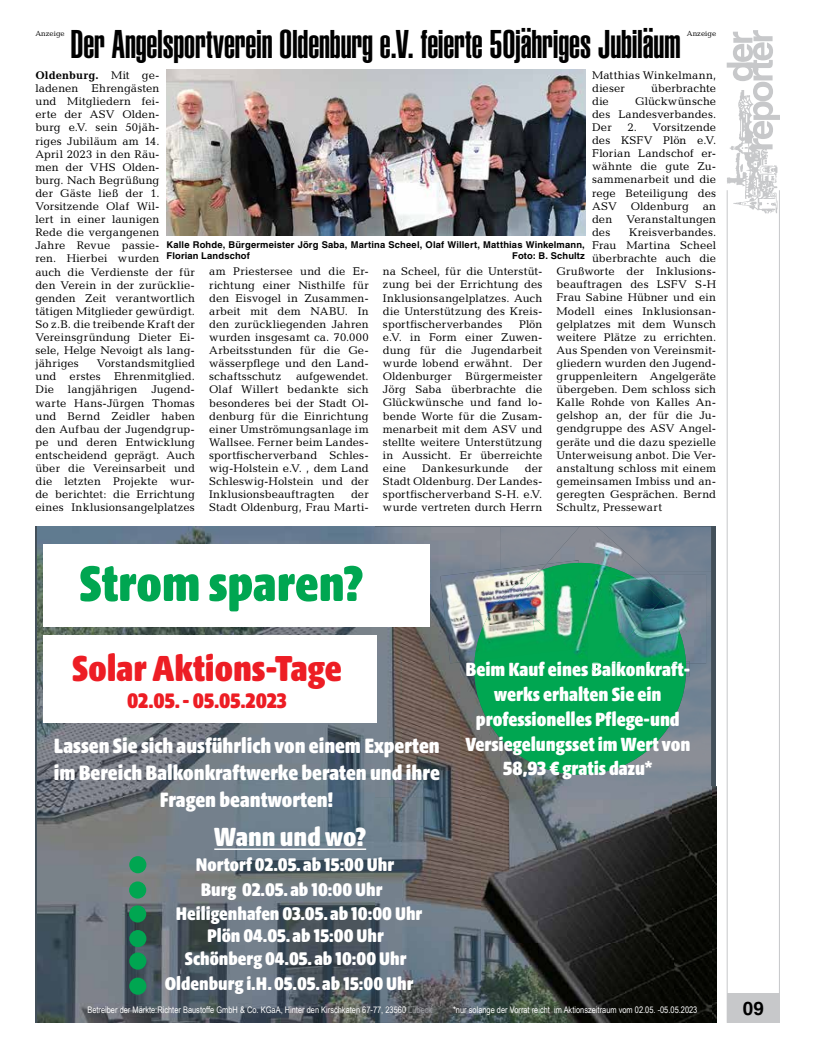
<style>
.page{position:relative;width:819px;height:1053px;background:#fff}
.page>*{position:absolute;margin:0;border:0;box-sizing:border-box;transform-origin:0 0}
.t1{font:54.25px "Hagebau Beta Condensed";color:#00a651}
.t2{font:39.38px "Helvetica LT Std Ultra Comp";letter-spacing:-.005em;color:#000}
.t3{font:39.12px "Hagebau Beta Condensed";color:#ed1d24}
.t4{font:28.5px "Hagebau Beta Condensed";color:#fff}
.t5{font:22.75px "Hagebau Beta Condensed";color:#ed1d24}
.t6{font:22.5px/27px "Hagebau Beta Condensed";color:#fff;text-align:center}
.t7{font:20.75px/24.9px "Hagebau Beta Condensed";color:#fff;text-align:center}
.t8{font:19.88px/22.4px "Hagebau Beta Condensed";color:#fff;text-align:center}
.t9{font:700 18.75px "Helvetica LT Std";color:#000}
.t10{font:11.25px/13.1px "Candida Std";letter-spacing:.01em;color:#000;text-align:justify}
.t11{font:700 9.38px/11.2px "Helvetica LT Std";letter-spacing:.015em;color:#000}
.t12{font:9.12px "Arial Narrow";color:#fff}
.t13{font:7.5px "Candida Std";color:#000}
.s1{font-weight:700}
.s2{color:#9d9fa2}
</style>
<div class="page">
<div style="left:726px;top:993px;width:53px;height:29px;background:#c7c8ca"></div>
<hr style="left:778px;top:190px;width:1px;height:832px;background:#c7c8ca">
<hr style="left:726px;top:190px;width:1px;height:832px;background:#c7c8ca">
<img style="left:726px;top:149px;width:52px;height:65px">
<svg style="left:726px;top:30px;width:54px;height:119px"></svg>
<img style="left:37px;top:526px;width:463px;height:496px">
<img style="left:500px;top:526px;width:211px;height:45px">
<img style="left:669px;top:616px;width:42px;height:170px">
<img style="left:500px;top:738px;width:42px;height:48px">
<img style="left:627px;top:727px;width:42px;height:59px">
<img style="left:542px;top:763px;width:85px;height:23px">
<img style="left:500px;top:1022px;width:211px;height:1px">
<img style="left:466px;top:663px;width:223px;height:13px">
<div style="left:43px;top:545px;width:387px;height:82px;background:#fff"></div>
<div style="left:43px;top:635px;width:333px;height:88px;background:#fff"></div>
<div style="left:474px;top:563px;width:212px;height:211px;background:#00a651;border-radius:50%"></div>
<div style="left:129px;top:905px;width:17px;height:17px;background:#00a651;border-radius:50%"></div>
<div style="left:129px;top:929px;width:17px;height:18px;background:#00a651;border-radius:50%"></div>
<div style="left:129px;top:952px;width:17px;height:17px;background:#00a651;border-radius:50%"></div>
<div style="left:129px;top:977px;width:17px;height:17px;background:#00a651;border-radius:50%"></div>
<img style="left:481px;top:786px;width:235px;height:236px">
<hr style="left:214px;top:848px;width:152px;height:1px;background:#fff">
<img style="left:440px;top:564px;width:74px;height:56px">
<img style="left:445px;top:613px;width:30px;height:50px">
<img style="left:474px;top:577px;width:40px;height:83px">
<div style="left:129px;top:881px;width:17px;height:17px;background:#00a651;border-radius:50%"></div>
<div style="left:129px;top:856px;width:17px;height:17px;background:#00a651;border-radius:50%"></div>
<img style="left:669px;top:575px;width:37px;height:88px">
<img style="left:661px;top:600px;width:24px;height:61px">
<img style="left:611px;top:661px;width:75px;height:2px">
<img style="left:546px;top:526px;width:105px;height:49px">
<img style="left:574px;top:563px;width:55px;height:95px">
<img style="left:592px;top:663px;width:10px;height:9px">
<img style="left:540px;top:560px;width:39px;height:3px">
<img style="left:514px;top:563px;width:73px;height:86px">
<img style="left:661px;top:575px;width:8px;height:25px">
<img style="left:587px;top:575px;width:74px;height:83px">
<img style="left:167px;top:69px;width:418px;height:167px">
<p class="t2" style="left:70px;top:22px;width:612px">Der Angelsportverein Oldenburg e.V. feierte 50jähriges Jubiläum</p>
<p class="t13" style="left:35px;top:29px;width:31px">Anzeige</p>
<p class="t13" style="left:686px;top:29px;width:31px">Anzeige</p>
<p class="t10" style="left:592px;top:68px;width:125px">Matthias Winkelmann, dieser</p>
<p class="t10" style="left:35px;top:69px;width:161px;text-align:left"><span class="s1">Oldenburg.</span> Mit ge&shy;ladenen Ehrengästen<br>und Mitgliedern fei-<br>erte der ASV Olden-<br>burg e.V. sein 50jäh-<br>riges Jubiläum am 14.<br>April 2023 in den Räu-<br>men der VHS Olden-<br>burg. Nach Begrüßung<br>der Gäste ließ der 1.<br>Vorsitzende Olaf Wil-<br>lert in einer launigen<br>Rede die vergangenen<br>Jahre Revue passie-<br>ren. Hierbei wurden<br>auch die Verdienste der für den Verein in der zurücklie&shy;genden Zeit verantwortlich tätigen Mitglieder gewürdigt.<br>So z.B. die treibende Kraft der<br>Vereinsgründung Dieter Ei&shy;sele, Helge Nevoigt als lang&shy;jähriges</p>
<p class="t10" style="left:651px;top:81px;width:66px">überbrachte</p>
<p class="t10" style="left:592px;top:94px;width:126px;text-indent:43px">Glückwünsche des Landesverbandes.<br>Der</p>
<p class="t10" style="left:592px;top:94px;width:18px">die</p>
<p class="t10" style="left:592px;top:121px;width:126px;text-indent:35px">2. Vorsitzende des KSFV Plön e.V.<br>Florian Landschof er&shy;wähnte die gute Zu&shy;sammenarbeit und die rege Beteiligung des ASV Oldenburg an den</p>
<p class="t10" style="left:626px;top:212px;width:91px">Veranstaltungen</p>
<p class="t10" style="left:592px;top:225px;width:20px">des</p>
<p class="t10" style="left:629px;top:225px;width:88px">Kreisverbandes.</p>
<p class="t10" style="left:592px;top:239px;width:126px">Frau Martina Scheel</p>
<p class="t10" style="left:592px;top:252px;width:126px">überbrachte auch die</p>
<p class="t10" style="left:556px;top:265px;width:161px">Grußworte der Inklusions-</p>
<p class="t10" style="left:556px;top:278px;width:161px">beauftragen des LSFV S-H</p>
<p class="t10" style="left:556px;top:291px;width:161px">Frau Sabine Hübner und ein</p>
<p class="t10" style="left:556px;top:304px;width:161px">Modell eines Inklusionsan-</p>
<p class="t10" style="left:556px;top:317px;width:161px">gelplatzes mit dem Wunsch</p>
<p class="t10" style="left:556px;top:330px;width:161px">weitere Plätze zu errichten.</p>
<p class="t10" style="left:556px;top:343px;width:161px">Aus Spenden von Vereinsmit-</p>
<p class="t10" style="left:556px;top:356px;width:161px">gliedern wurden den Jugend-</p>
<p class="t10" style="left:556px;top:369px;width:161px">gruppenleitern Angelgeräte</p>
<p class="t10" style="left:556px;top:383px;width:161px">übergeben. Dem schloss sich</p>
<p class="t10" style="left:556px;top:396px;width:161px">Kalle Rohde von Kalles An-</p>
<p class="t10" style="left:556px;top:409px;width:161px">gelshop an, der für die Ju-</p>
<p class="t10" style="left:556px;top:422px;width:161px">gendgruppe des ASV Angel-</p>
<p class="t10" style="left:556px;top:435px;width:161px">geräte und die dazu spezielle</p>
<p class="t10" style="left:556px;top:448px;width:161px">Unterweisung anbot. Die Ver-</p>
<p class="t10" style="left:556px;top:461px;width:161px">anstaltung schloss mit einem</p>
<p class="t10" style="left:556px;top:474px;width:161px">gemeinsamen Imbiss und an-</p>
<p class="t10" style="left:556px;top:487px;width:161px">geregten Gesprächen. Bernd</p>
<p class="t10" style="left:556px;top:500px;width:107px">Schultz, Pressewart</p>
<p class="t11" style="left:167px;top:239px;width:420px">Kalle Rohde, Bürgermeister Jörg Saba, Martina Scheel, Olaf Willert, Matthias Winkelmann,<br>Florian Landschof</p>
<p class="t11" style="left:512px;top:250px;width:74px">Foto: B. Schultz</p>
<p class="t10" style="left:383px;top:265px;width:161px">na Scheel, für die Unterstüt&shy;zung bei der Errichtung des Inklusionsangelplatzes. Auch die Unterstützung des Kreis&shy;sportfischerverbandes</p>
<p class="t10" style="left:209px;top:265px;width:161px">am Priestersee und die Er&shy;richtung einer Nisthilfe für den Eisvogel in Zusammen&shy;arbeit mit dem NABU. In den zurückliegenden Jahren wurden insgesamt ca. 70.000<br>Arbeitsstunden für die Ge&shy;wässerpflege und den Land&shy;schaftsschutz</p>
<p class="t10" style="left:383px;top:317px;width:161px;text-indent:136px">Plön e.V. in Form einer Zuwen&shy;dung für die Jugendarbeit wurde lobend erwähnt. Der Oldenburger Bürgermeister Jörg Saba überbrachte die Glückwünsche und fand lo&shy;bende Worte für die Zusam&shy;menarbeit mit dem ASV und stellte weitere Unterstützung in Aussicht. Er überreichte eine</p>
<p class="t10" style="left:35px;top:357px;width:161px;text-indent:61px">Vorstandsmitglied und erstes Ehrenmitglied.<br>Die langjährigen Jugend&shy;warte Hans-Jürgen Thomas und Bernd Zeidler haben den Aufbau der Jugendgrup&shy;pe und deren Entwicklung entscheidend geprägt. Auch über die Vereinsarbeit und die letzten Projekte wur&shy;de berichtet: die Errichtung eines Inklusionsangelplatzes</p>
<p class="t10" style="left:209px;top:370px;width:161px;text-indent:87px">aufgewendet.<br>Olaf Willert bedankte sich besonderes bei der Stadt Ol&shy;denburg für die Einrichtung einer Umströmungsanlage im Wallsee. Ferner beim Landes&shy;sportfischerverband Schles&shy;wig-Holstein e.V. , dem Land Schleswig-Holstein und der Inklusionsbeauftragten</p>
<p class="t10" style="left:383px;top:461px;width:161px;text-indent:142px">der Stadt Oldenburg. Der Landes&shy;sportfischerverband S-H. e.V. wurde vertreten durch Herrn</p>
<p class="t10" style="left:422px;top:461px;width:88px">Dankesurkunde</p>
<p class="t10" style="left:209px;top:488px;width:161px;text-align:right">der<br>Stadt Oldenburg, Frau Marti-</p>
<p class="t1" style="left:79px;top:556px;width:285px">Strom sparen?</p>
<p class="t3" style="left:72px;top:649px;width:271px">Solar Aktions-Tage</p>
<p class="t5" style="left:127px;top:689px;width:161px">02.05. - 05.05.2023</p>
<p class="t6" style="left:54px;top:733px;width:387px">Lassen Sie sich ausführlich von einem Experten im Bereich Balkonkraftwerke beraten und ihre<br>Fragen beantworten!</p>
<p class="t4" style="left:214px;top:823px;width:153px">Wann und wo?</p>
<p class="t8" style="left:196px;top:852px;width:200px;line-height:25.1px;text-align:left">Nortorf 02.05. ab 15:00 Uhr<br>Burg 02.05. ab 10:00 Uhr</p>
<p class="t7" style="left:465px;top:657px;width:226px">Beim Kauf eines Balkonkraft&shy;werks erhalten Sie ein professionelles Pflege-und<br>Versiegelungsset im Wert von<br>58,93 € gratis dazu*</p>
<p class="t8" style="left:176px;top:903px;width:248px">Heiligenhafen 03.05. ab 10:00 Uhr<br>Plön 04.05. ab 15:00 Uhr<br>Schönberg 04.05. ab 10:00 Uhr</p>
<p class="t8" style="left:165px;top:973px;width:250px">Oldenburg i.H. 05.05. ab 15:00 Uhr</p>
<p class="t12" style="left:87px;top:1003px;width:346px">Betreiber der Märkte:Richter Baustoffe GmbH &amp; Co. KGaA, Hinter den Kirschkaten 67-77, 23560 <span class="s2">Lübeck</span></p>
<p class="t12" style="left:453px;top:1003px;width:246px">*nur solange der Vorrat reicht im Aktionszeitraum vom 02.05. -05.05.2023</p>
<p class="t9" style="left:742px;top:996px;width:23px">09</p>
</div>
